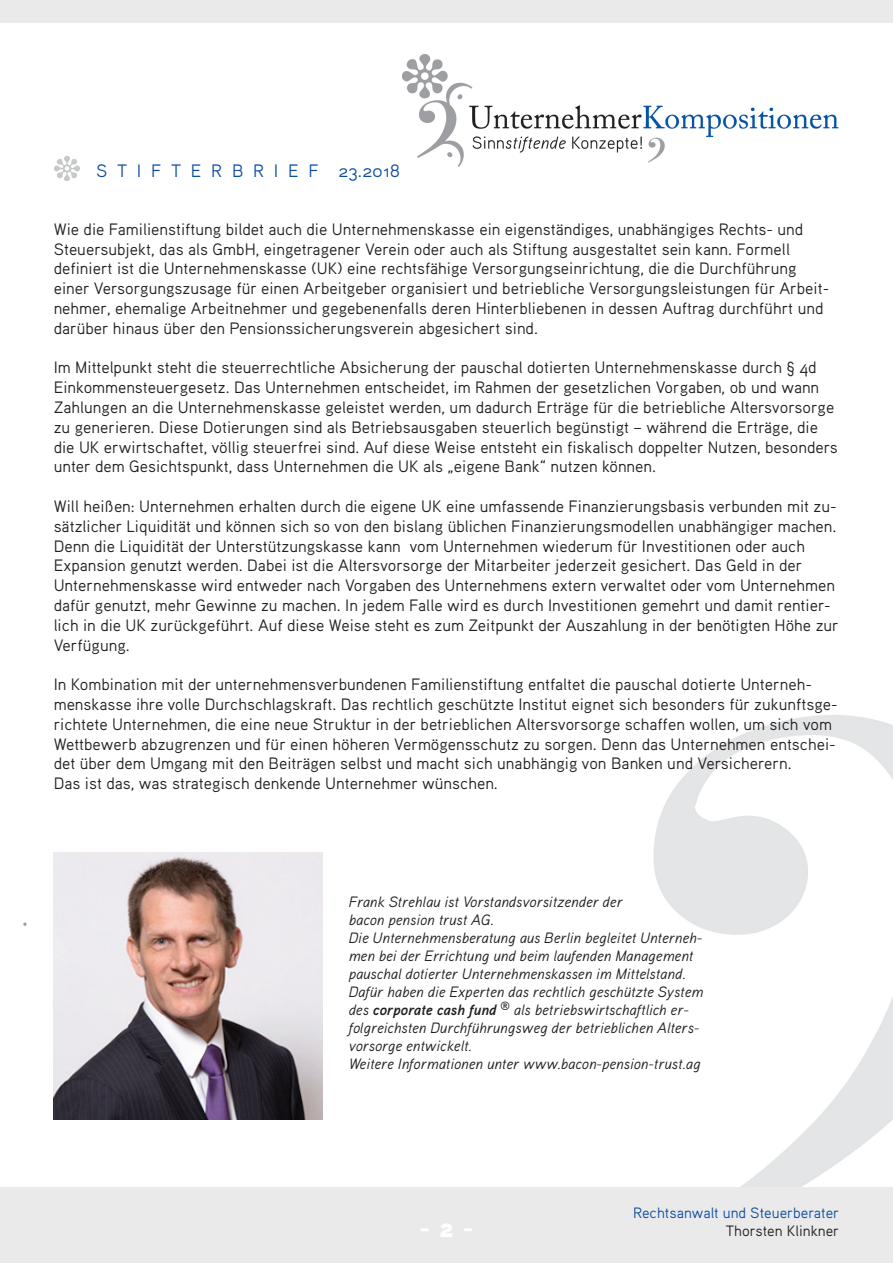
<style>
.page{position:relative;width:893px;height:1263px;background:#fff}
.page>*{position:absolute;margin:0;border:0;box-sizing:border-box;transform-origin:0 0}
.t1{font:27px "Aaux Pro Black OSF";color:#fff}
.t2{font:18px "Aaux Pro Regular OSF";color:#0d4da1}
.t3{font:16.5px/19.8px "Aaux Pro Regular OSF";color:#231f20}
.t4{font:15px/18px "Aaux Pro Regular Italic OSF";color:#231f20}
.t5{font:15px "Aaux Pro Regular OSF";color:#0d4da1}
.t6{font:15px "Aaux Pro Regular OSF";color:#231f20}
.s1{font-size:17.85px}
.s2{font-family:"Aaux Pro Bold Italic OSF"}
</style>
<div class="page">
<img style="left:0;top:715px;width:893px;height:473px">
<img style="left:402px;top:54px;width:437px;height:113px">
<img style="left:54px;top:853px;width:268px;height:266px">
<p class="t2" style="left:96px;top:159px;width:305px">S T I F T E R B R I E F <span class="s1">23</span>.20<span class="s1">1</span>8</p>
<p class="t3" style="left:54px;top:219px;width:777px">Wie die Familienstiftung bildet auch die Unternehmenskasse ein eigenständiges, unabhängiges Rechts- und Steuersubjekt, das als GmbH, eingetragener Verein oder auch als Stiftung ausgestaltet sein kann. Formell definiert ist die Unternehmenskasse (UK) eine rechtsfähige Versorgungseinrichtung, die die Durchführung einer Versorgungszusage für einen Arbeitgeber organisiert und betriebliche Versorgungsleistungen für Arbeit&shy;nehmer, ehemalige Arbeitnehmer und gegebenenfalls deren Hinterbliebenen in dessen Auftrag durchführt und darüber hinaus über den Pensionssicherungsverein abgesichert sind.</p>
<p class="t3" style="left:54px;top:357px;width:786px">Im Mittelpunkt steht die steuerrechtliche Absicherung der pauschal dotierten Unternehmenskasse durch § 4d Einkommensteuergesetz. Das Unternehmen entscheidet, im Rahmen der gesetzlichen Vorgaben, ob und wann Zahlungen an die Unternehmenskasse geleistet werden, um dadurch Erträge für die betriebliche Altersvorsorge zu generieren. Diese Dotierungen sind als Betriebsausgaben steuerlich begünstigt – während die Erträge, die die UK erwirtschaftet, völlig steuerfrei sind. Auf diese Weise entsteht ein fiskalisch doppelter Nutzen, besonders unter dem Gesichtspunkt, dass Unternehmen die UK als „eigene Bank“ nutzen können.</p>
<p class="t3" style="left:54px;top:496px;width:787px">Will heißen: Unternehmen erhalten durch die eigene UK eine umfassende Finanzierungsbasis verbunden mit zu&shy;sätzlicher Liquidität und können sich so von den bislang üblichen Finanzierungsmodellen unabhängiger machen.<br>Denn die Liquidität der Unterstützungskasse kann vom Unternehmen wiederum für Investitionen oder auch Expansion genutzt werden. Dabei ist die Altersvorsorge der Mitarbeiter jederzeit gesichert. Das Geld in der Unternehmenskasse wird entweder nach Vorgaben des Unternehmens extern verwaltet oder vom Unternehmen dafür genutzt, mehr Gewinne zu machen. In jedem Falle wird es durch Investitionen gemehrt und damit rentier&shy;lich in die UK zurückgeführt. Auf diese Weise steht es zum Zeitpunkt der Auszahlung in der benötigten Höhe zur Verfügung.</p>
<p class="t3" style="left:54px;top:674px;width:785px">In Kombination mit der unternehmensverbundenen Familienstiftung entfaltet die pauschal dotierte Unterneh&shy;menskasse ihre volle Durchschlagskraft. Das rechtlich geschützte Institut eignet sich besonders für zukunftsge&shy;richtete Unternehmen, die eine neue Struktur in der betrieblichen Altersvorsorge schaffen wollen, um sich vom Wettbewerb abzugrenzen und für einen höheren Vermögensschutz zu sorgen. Denn das Unternehmen entschei&shy;det über dem Umgang mit den Beiträgen selbst und macht sich unabhängig von Banken und Versicherern.<br>Das ist das, was strategisch denkende Unternehmer wünschen.</p>
<p class="t4" style="left:349px;top:892px;width:356px">Frank Strehlau ist Vorstandsvorsitzender der<br>bacon pension trust AG.<br>Die Unternehmensberatung aus Berlin begleitet Unterneh&shy;men bei der Errichtung und beim laufenden Management pauschal dotierter Unternehmenskassen im Mittelstand.<br>Dafür haben die Experten das rechtlich geschützte System des <span class="s2">corporate cash fund</span> <sup>®</sup> als betriebswirtschaftlich er&shy;folgreichsten Durchführungsweg der betrieblichen Alters&shy;vorsorge entwickelt.<br>Weitere Informationen unter www.bacon-pension-trust.ag</p>
<h1 class="t1" style="left:419px;top:1210px;width:56px">- 2 -</h1>
<p class="t5" style="left:633px;top:1203px;width:208px">Rechtsanwalt und Steuerberater</p>
<p class="t6" style="left:726px;top:1221px;width:115px">Thorsten Klinkner</p>
</div>
